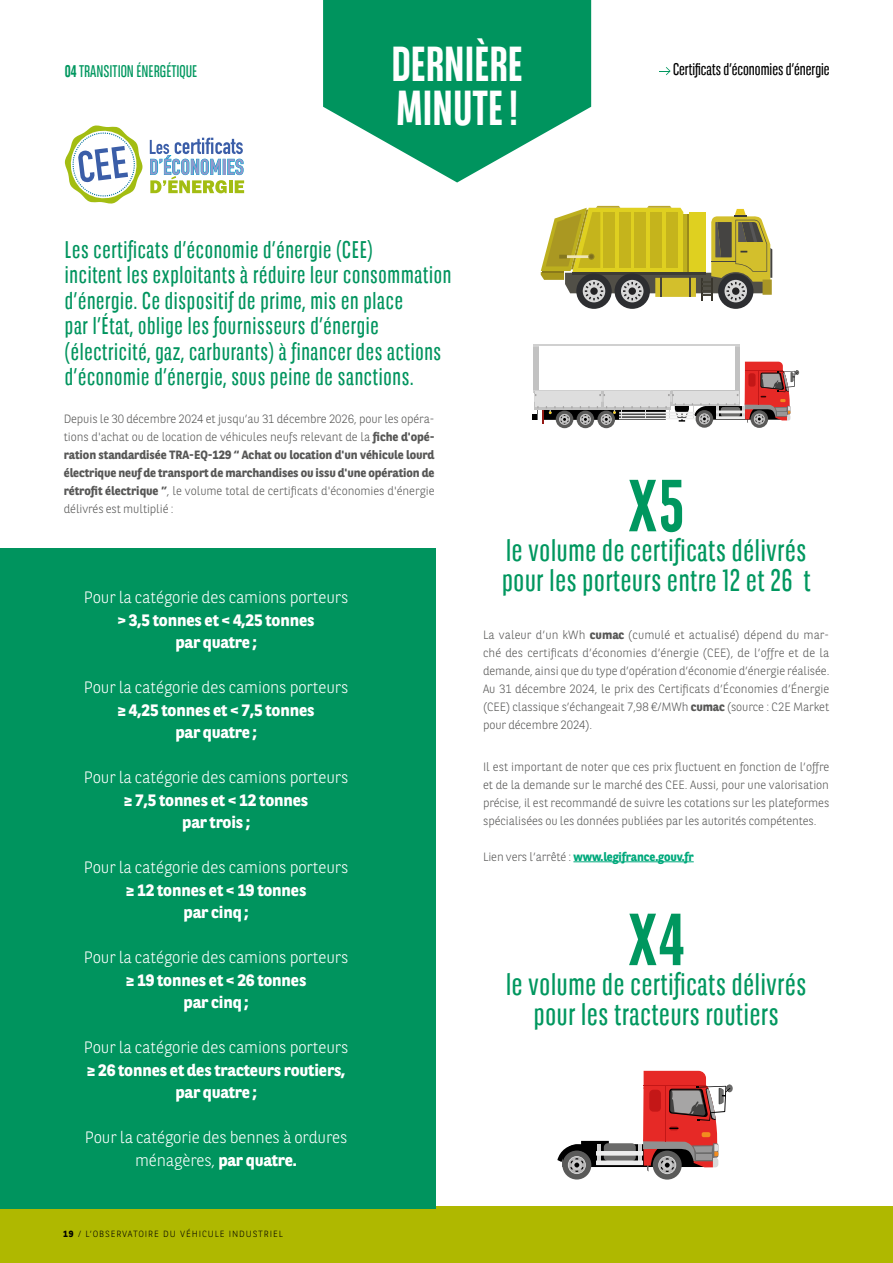
<style>
.page{position:relative;width:893px;height:1263px;background:#fff}
.page>*{position:absolute;margin:0;border:0;box-sizing:border-box;transform-origin:0 0}
.titre_edito{font:700 73.5px "BNPP Sans Condensed";color:#00975f}
._2020_Titre_ARTICLE{font:700 48.9px/43.5px "BNPP Sans Condensed";color:#fff}
.titre_edito-2{font:30.9px/30px "BNPP Sans Condensed";letter-spacing:.025em;color:#00975f}
.titre_edito-3{font:24px/25.5px "BNPP Sans Condensed";letter-spacing:.03em;color:#00945e}
.TDM_titre{font:16.8px "BNPP Sans Condensed";color:#000}
.TDM_titre-2{font:16.8px "BNPP Sans Condensed";color:#00975f}
.DERNIERE_MINUTE{font:300 16.5px/22.5px "BNPP Sans";letter-spacing:-.01em;color:#fff;text-align:center}
.DERNIERE_MINUTE-2{font:700 16.5px/22.5px "BNPP Sans";letter-spacing:-.01em;color:#fff;text-align:center}
._2023_TEXTE_COURANT{font:300 12px/18px "BNPP Sans";letter-spacing:-.01em;color:#575756;text-align:justify}
._2023_TEXTE_COURANT-2{font:700 12px "BNPP Sans";letter-spacing:-.01em;color:#00a97c}
.t1{font:300 9px "BNPP Sans";letter-spacing:.1em;color:#000}
.s1{font-weight:700}
.s2{font-weight:300;color:#575756}
</style>
<div class="page">
<div style="left:0;top:1207px;width:893px;height:56px;background:#afb800"></div>
<svg style="left:660px;top:67px;width:11px;height:8px"></svg>
<div style="left:0;top:549px;width:436px;height:660px;background:#00945e"></div>
<hr style="left:573px;top:861px;width:121px;height:1px;background:#00a97c">
<svg style="left:323px;top:0;width:268px;height:183px;fill:#00945e"></svg>
<svg style="left:750px;top:410px;width:18px;height:18px"></svg>
<svg style="left:696px;top:410px;width:17px;height:18px"></svg>
<svg style="left:597px;top:411px;width:18px;height:17px"></svg>
<svg style="left:577px;top:411px;width:17px;height:17px"></svg>
<svg style="left:556px;top:411px;width:17px;height:17px"></svg>
<svg style="left:534px;top:347px;width:206px;height:15px"></svg>
<hr style="left:534px;top:344px;width:206px;height:3px;background:#d0d0d0">
<hr style="left:539px;top:347px;width:195px;height:1px;background:#fff">
<hr style="left:539px;top:349px;width:195px;height:1px;background:#fff">
<hr style="left:539px;top:351px;width:195px;height:1px;background:#fff">
<hr style="left:539px;top:353px;width:195px;height:1px;background:#fff">
<hr style="left:539px;top:355px;width:195px;height:1px;background:#fff">
<hr style="left:539px;top:357px;width:195px;height:1px;background:#fff">
<hr style="left:539px;top:359px;width:195px;height:1px;background:#fff">
<hr style="left:539px;top:361px;width:195px;height:1px;background:#fff">
<svg style="left:532px;top:362px;width:267px;height:62px"></svg>
<div style="left:718px;top:273px;width:35px;height:36px;background:#2d2e31;border-radius:50%"></div>
<svg style="left:724px;top:280px;width:23px;height:22px"></svg>
<svg style="left:576px;top:273px;width:36px;height:36px"></svg>
<svg style="left:583px;top:280px;width:22px;height:22px"></svg>
<svg style="left:614px;top:273px;width:36px;height:36px"></svg>
<svg style="left:621px;top:280px;width:22px;height:22px"></svg>
<hr style="left:701px;top:279px;width:2px;height:22px;background:#39362d">
<hr style="left:711px;top:279px;width:2px;height:22px;background:#39362d">
<svg style="left:541px;top:206px;width:231px;height:94px"></svg>
<svg style="left:150px;top:138px;width:94px;height:55px"></svg>
<svg style="left:65px;top:125px;width:78px;height:79px"></svg>
<div style="left:653px;top:1150px;width:29px;height:29px;background:#5a5a59;border-radius:50%"></div>
<div style="left:658px;top:1156px;width:18px;height:18px;background:#c6c6c6;border-radius:50%"></div>
<div style="left:659px;top:1157px;width:16px;height:16px;background:#b7b6b6;border-radius:50%"></div>
<svg style="left:562px;top:1150px;width:29px;height:29px"></svg>
<div style="left:569px;top:1157px;width:16px;height:16px;background:#b7b6b6;border-radius:50%"></div>
<svg style="left:557px;top:1071px;width:174px;height:101px"></svg>
<p class="_2020_Titre_ARTICLE" style="left:391px;top:43px;width:133px">DERNIÈRE<br>MINUTE !</p>
<p class="TDM_titre-2" style="left:65px;top:60px;width:134px"><span class="s1">04</span> TRANSITION ÉNERGÉTIQUE</p>
<p class="TDM_titre" style="left:673px;top:59px;width:158px">Certificats d’économies d’énergie</p>
<p class="titre_edito-3" style="left:65px;top:236px;width:309px">Les certificats d’économie d’énergie (CEE)</p>
<p class="titre_edito-3" style="left:65px;top:262px;width:388px">incitent les exploitants à réduire leur consommation</p>
<p class="titre_edito-3" style="left:65px;top:287px;width:340px">d’énergie. Ce dispositif de prime, mis en place</p>
<p class="titre_edito-3" style="left:65px;top:313px;width:315px">par l’État, oblige les fournisseurs d’énergie</p>
<p class="titre_edito-3" style="left:65px;top:338px;width:378px">(électricité, gaz, carburants) à financer des actions d’économie d’énergie, sous peine de sanctions.</p>
<p class="_2023_TEXTE_COURANT" style="left:64px;top:409px;width:372px">Depuis le 30 décembre 2024 et jusqu’au 31 décembre 2026, pour les opéra&shy;tions d'achat ou de location de véhicules neufs relevant de la <span class="s1">fiche d'opé&shy;ration standardisée TRA-EQ-129 “ Achat ou location d'un véhicule lourd électrique neuf de transport de marchandises ou issu d'une opération de rétrofit électrique ”</span>, le volume total de certificats d'économies d'énergie délivrés est multiplié :</p>
<p class="DERNIERE_MINUTE" style="left:84px;top:585px;width:266px">Pour la catégorie des camions porteurs</p>
<p class="DERNIERE_MINUTE-2" style="left:118px;top:608px;width:198px">&gt; 3,5 tonnes et &lt; 4,25 tonnes</p>
<p class="DERNIERE_MINUTE-2" style="left:175px;top:630px;width:83px">par quatre ;</p>
<p class="DERNIERE_MINUTE" style="left:84px;top:675px;width:266px">Pour la catégorie des camions porteurs</p>
<p class="DERNIERE_MINUTE-2" style="left:118px;top:698px;width:198px">≥ 4,25 tonnes et &lt; 7,5 tonnes</p>
<p class="DERNIERE_MINUTE-2" style="left:175px;top:720px;width:83px">par quatre ;</p>
<p class="DERNIERE_MINUTE" style="left:84px;top:765px;width:266px">Pour la catégorie des camions porteurs</p>
<p class="DERNIERE_MINUTE-2" style="left:124px;top:788px;width:186px">≥ 7,5 tonnes et &lt; 12 tonnes</p>
<p class="DERNIERE_MINUTE-2" style="left:182px;top:810px;width:69px">par trois ;</p>
<p class="DERNIERE_MINUTE" style="left:84px;top:855px;width:266px">Pour la catégorie des camions porteurs</p>
<p class="DERNIERE_MINUTE-2" style="left:126px;top:878px;width:182px">≥ 12 tonnes et &lt; 19 tonnes</p>
<p class="DERNIERE_MINUTE-2" style="left:184px;top:900px;width:66px">par cinq ;</p>
<p class="DERNIERE_MINUTE" style="left:84px;top:945px;width:266px">Pour la catégorie des camions porteurs</p>
<p class="DERNIERE_MINUTE-2" style="left:126px;top:968px;width:182px">≥ 19 tonnes et &lt; 26 tonnes</p>
<p class="DERNIERE_MINUTE-2" style="left:184px;top:990px;width:66px">par cinq ;</p>
<p class="DERNIERE_MINUTE" style="left:84px;top:1035px;width:266px">Pour la catégorie des camions porteurs</p>
<p class="DERNIERE_MINUTE-2" style="left:87px;top:1058px;width:260px">≥ 26 tonnes et des tracteurs routiers, par quatre ;</p>
<p class="DERNIERE_MINUTE" style="left:85px;top:1125px;width:264px">Pour la catégorie des bennes à ordures ménagères, <span class="s1">par quatre.</span></p>
<p class="t1" style="left:63px;top:1228px;width:221px"><span class="s1">19</span> / L’OBSERVATOIRE DU VÉHICULE INDUSTRIEL</p>
<p class="titre_edito" style="left:628px;top:463px;width:57px">X5</p>
<p class="titre_edito-2" style="left:502px;top:535px;width:310px">le volume de certificats délivrés pour les porteurs entre 12 et 26 t</p>
<p class="_2023_TEXTE_COURANT" style="left:483px;top:625px;width:348px">La valeur d’un kWh <span class="s1">cumac</span> (cumulé et actualisé) dépend du mar&shy;ché des certificats d’économies d’énergie (CEE), de l’offre et de la demande, ainsi que du type d’opération d’économie d’énergie réalisée.</p>
<p class="_2023_TEXTE_COURANT" style="left:483px;top:679px;width:348px">Au 31 décembre 2024, le prix des Certificats d’Économies d’Énergie (CEE) classique s’échangeait 7,98 €/MWh <span class="s1">cumac</span> (source : C2E Market pour décembre 2024).</p>
<p class="_2023_TEXTE_COURANT" style="left:483px;top:757px;width:348px">Il est important de noter que ces prix fluctuent en fonction de l’offre et de la demande sur le marché des CEE. Aussi, pour une valorisation précise, il est recommandé de suivre les cotations sur les plateformes spécialisées ou les données publiées par les autorités compétentes.</p>
<p class="_2023_TEXTE_COURANT-2" style="left:483px;top:848px;width:212px"><span class="s2">Lien vers l’arrêté :</span> www.legifrance.gouv.fr</p>
<p class="titre_edito" style="left:628px;top:897px;width:57px">X4</p>
<p class="titre_edito-2" style="left:506px;top:969px;width:302px">le volume de certificats délivrés</p>
<p class="titre_edito-2" style="left:534px;top:999px;width:246px">pour les tracteurs routiers</p>
</div>
